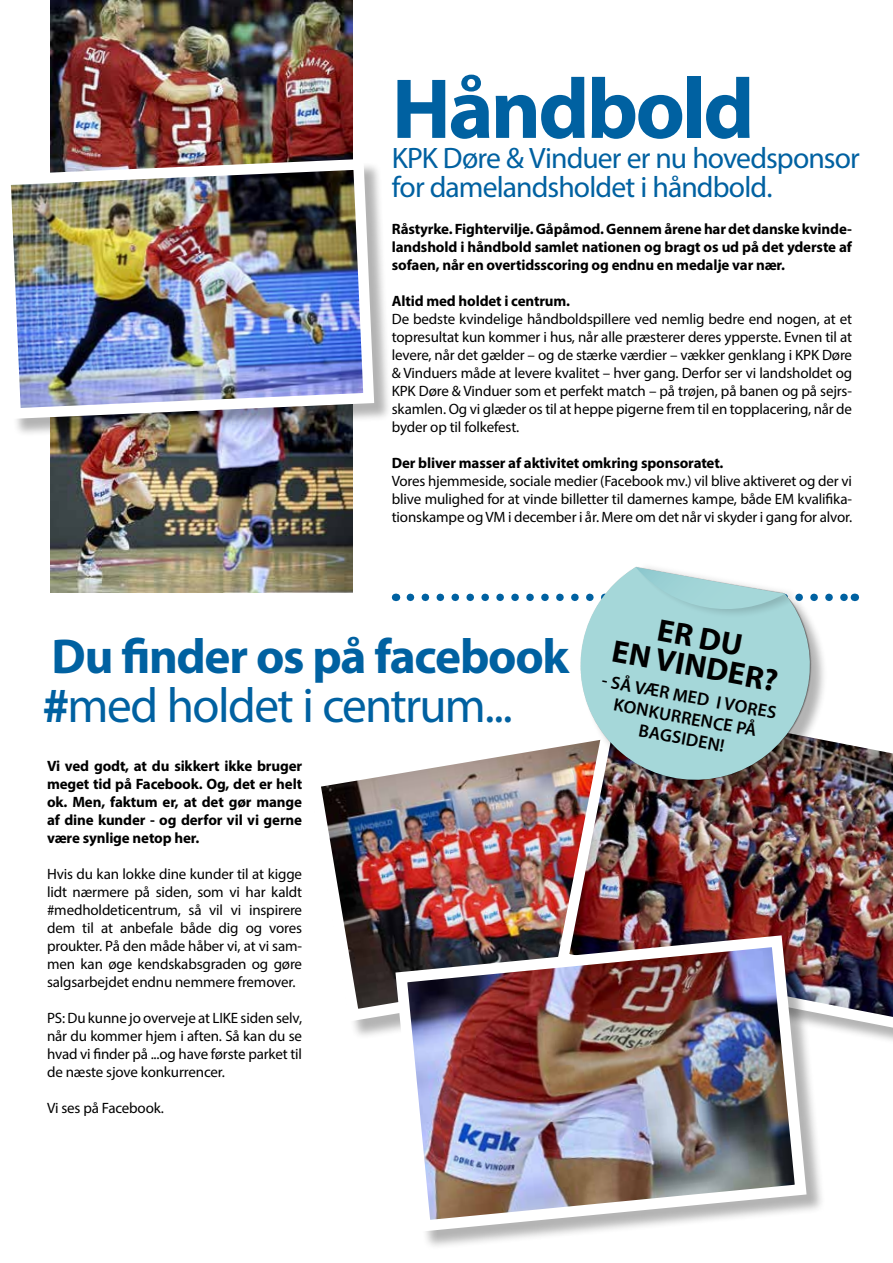
<style>
.page{position:relative;width:893px;height:1263px;background:#fff}
.page>*{position:absolute;margin:0;border:0;box-sizing:border-box;transform-origin:0 0}
.t1{font:700 85.95px "Myriad Pro";letter-spacing:-.03em;color:#0061a1}
.t2{font:700 49.35px/49.3px "Myriad Pro";letter-spacing:-.025em;color:#0061a1}
.t3{font:700 31.5px/28.5px "Myriad Pro";color:#000;text-align:center}
.t4{font:29.7px/29.7px "Myriad Pro";letter-spacing:-.03em;color:#0061a1}
.t5{font:600 18px/21px "Myriad Pro";color:#000;text-align:center}
.t6{font:15px/18px "Myriad Pro";letter-spacing:-.01em;color:#000;text-align:justify}
.t7{font:700 15px/18px "Myriad Pro";letter-spacing:-.01em;color:#000;text-align:justify}
.s1{font-weight:400}
</style>
<div class="page">
<img style="left:321px;top:751px;width:230px;height:277px">
<img style="left:51px;top:437px;width:302px;height:156px">
<img style="left:551px;top:746px;width:342px;height:295px">
<img style="left:51px;top:0;width:302px;height:153px">
<div style="left:398px;top:938px;width:427px;height:312px;background:#000;opacity:.3"></div>
<img style="left:390px;top:929px;width:422px;height:308px">
<img style="left:531px;top:593px;width:326px;height:235px">
<img style="left:566px;top:665px;width:258px;height:129px">
<svg style="left:410px;top:566px;width:437px;height:99px"></svg>
<div style="left:3px;top:162px;width:390px;height:275px;background:#000;opacity:.3"></div>
<img style="left:3px;top:153px;width:377px;height:271px">
<h1 class="t1" style="left:392px;top:53px;width:364px">Håndbold</h1>
<h3 class="t4" style="left:392px;top:142px;width:470px">KPK Døre &amp; Vinduer er nu hovedsponsor for damelandsholdet i håndbold.</h3>
<p class="t7" style="left:392px;top:220px;width:462px">Råstyrke. Fightervilje. Gåpåmod. Gennem årene har det danske kvinde&shy;landshold i håndbold samlet nationen og bragt os ud på det yderste af sofaen, når en overtidsscoring og endnu en medalje var nær.</p>
<p class="t7" style="left:392px;top:292px;width:180px">Altid med holdet i centrum.</p>
<p class="t6" style="left:392px;top:310px;width:462px">De bedste kvindelige håndboldspillere ved nemlig bedre end nogen, at et topresultat kun kommer i hus, når alle præsterer deres ypperste. Evnen til at levere, når det gælder – og de stærke værdier – vækker genklang i KPK Døre &amp; Vinduers måde at levere kvalitet – hver gang. Derfor ser vi landsholdet og KPK Døre &amp; Vinduer som et perfekt match – på trøjen, på banen og på sejrs&shy;skamlen. Og vi glæder os til at heppe pigerne frem til en topplacering, når de byder op til folkefest.</p>
<p class="t7" style="left:392px;top:454px;width:333px">Der bliver masser af aktivitet omkring sponsoratet.</p>
<p class="t6" style="left:392px;top:472px;width:462px">Vores hjemmeside, sociale medier (Facebook mv.) vil blive aktiveret og der vi blive mulighed for at vinde billetter til damernes kampe, både EM kvalifika&shy;tionskampe og VM i december i år. Mere om det når vi skyder i gang for alvor.</p>
<h2 class="t2" style="left:43px;top:630px;width:528px">Du finder os på facebook #<span class="s1">med holdet i centrum...</span></h2>
<p class="t7" style="left:47px;top:757px;width:257px">Vi ved godt, at du sikkert ikke bruger meget tid på Facebook. Og, det er helt ok. Men, faktum er, at det gør mange af dine kunder - og derfor vil vi gerne være synlige netop her.</p>
<p class="t6" style="left:47px;top:865px;width:257px">Hvis du kan lokke dine kunder til at kigge lidt nærmere på siden, som vi har kaldt #medholdeticentrum, så vil vi inspirere dem til at anbefale både dig og vores proukter. På den måde håber vi, at vi sam&shy;men kan øge kendskabsgraden og gøre salgsarbejdet endnu nemmere fremover.</p>
<p class="t6" style="left:47px;top:1009px;width:257px">PS: Du kunne jo overveje at LIKE siden selv, når du kommer hjem i aften. Så kan du se hvad vi finder på ...og have første parket til de næste sjove konkurrencer.</p>
<p class="t6" style="left:47px;top:1099px;width:118px">Vi ses på Facebook.</p>
<h3 class="t3" style="left:620px;top:608px;width:169px;rotate:10deg">ER DU<br>EN VINDER?</h3>
<p class="t5" style="left:604px;top:670px;width:179px;rotate:10deg">- SÅ VÆR MED I VORES<br>KONKURRENCE PÅ<br>BAGSIDEN!</p>
</div>
